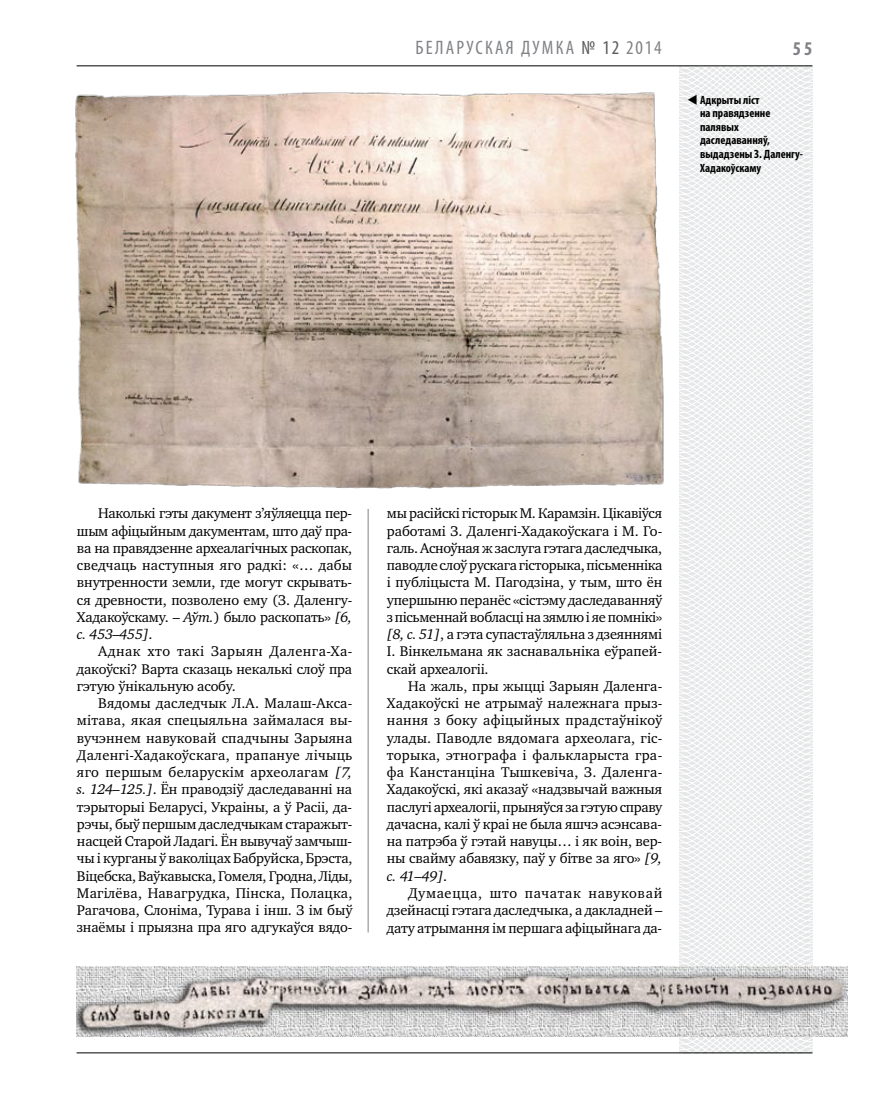
<style>
.page{position:relative;width:872px;height:1106px;background:#fff}
.page>*{position:absolute;margin:0;border:0;box-sizing:border-box;transform-origin:0 0}
.t1{font:condensed 19.5px "Myriad Pro";letter-spacing:.11em;color:#808285}
.t2{font:700 condensed 19.5px "Myriad Pro";color:#808285}
.t3{font:14.4px/17.2px "Charter C";letter-spacing:-.01em;color:#000;text-align:justify}
.t4{font:700 condensed 12px/13.5px "Myriad Pro";color:#000}
.s1{color:#58595b}
.s2{font-style:italic}
</style>
<div class="page">
<svg style="left:621px;top:65px;width:227px;height:989px"></svg>
<hr style="left:77px;top:65px;width:735px;height:1px;background:#000">
<hr style="left:77px;top:1052px;width:735px;height:1px;background:#000">
<hr style="left:368px;top:509px;width:1px;height:423px;background:#808285">
<img style="left:77px;top:967px;width:770px;height:69px">
<img style="left:75px;top:86px;width:594px;height:402px">
<svg style="left:698px;top:104px;width:12px;height:1px"></svg>
<h1 class="t1" style="left:415px;top:36px;width:248px">БЕЛАРУСКАЯ ДУМКА <span class="s1">№ 12</span> 2014</h1>
<h1 class="t2" style="left:793px;top:37px;width:21px">55</h1>
<p class="t4" style="left:700px;top:93px;width:104px;text-indent:-13px">▼ Адкрыты ліст<br>на правядзенне палявых даследаванняў, выдадзены З. Даленгу-<br>Хадакоўскаму</p>
<p class="t3" style="left:77px;top:505px;width:277px;text-indent:21px">Наколькі гэты дакумент з’яўляецца пер&shy;шым афіцыйным дакументам, што даў пра&shy;ва на правядзенне археалагічных раскопак, сведчаць наступныя яго радкі: «… дабы внутренности земли, где могут скрывать&shy;ся древности, позволено ему (З. Даленгу-Хадакоўскаму. – <span class="s2">Аўт.</span>) было раскопать» <span class="s2">[6, с. 453–455]</span>.</p>
<p class="t3" style="left:77px;top:643px;width:277px;text-indent:21px">Аднак хто такі Зарыян Даленга-Ха&shy;дакоўскі? Варта сказаць некалькі слоў пра гэтую ўнікальную асобу.</p>
<p class="t3" style="left:77px;top:694px;width:277px;text-indent:21px">Вядомы даследчык Л.А. Малаш-Акса&shy;мітава, якая спецыяльна займалася вы&shy;вучэннем навуковай спадчыны Зарыяна Даленгі-Хадакоўскага, прапануе лічыць яго першым беларускім археолагам <span class="s2">[7, s. 124–125.]</span>. Ён праводзіў даследаванні на тэрыторыі Беларусі, Украіны, а ў Расіі, да&shy;рэчы, быў першым даследчыкам старажыт&shy;насцей Старой Ладагі. Ён вывучаў замчыш&shy;чы і курганы ў ваколіцах Бабруйска, Брэста, Віцебска, Ваўкавыска, Гомеля, Гродна, Ліды, Магілёва, Навагрудка, Пінска, Полацка, Рагачова, Слоніма, Турава і інш. З ім быў знаёмы і прыязна пра яго адгукаўся вядо-</p>
<p class="t3" style="left:387px;top:505px;width:277px;text-align:left">мы расійскі гісторык М. Карамзін. Цікавіўся работамі З. Даленгі-Хадакоўскага і М. Го&shy;галь. Асноўная ж заслуга гэтага даследчыка, паводле слоў рускага гісторыка, пісьменніка і публіцыста М. Пагодзіна, у тым, што ён упершыню перанёс «сістэму даследаванняў з пісьменнай вобласці на зямлю і яе помнікі» <span class="s2">[8, с. 51]</span>, а гэта супастаўляльна з дзеяннямі І. Вінкельмана як заснавальніка еўрапей-- скай археалогіі.</p>
<p class="t3" style="left:387px;top:677px;width:277px;text-indent:21px">На жаль, пры жыцці Зарыян Даленга-Хадакоўскі не атрымаў належнага прыз&shy;нання з боку афіцыйных прадстаўнікоў улады. Паводле вядомага археолага, гіс&shy;торыка, этнографа і фалькларыста гра&shy;фа Канстанціна Тышкевіча, З. Даленга-Хадакоўскі, які аказаў «надзвычай важныя паслугі археалогіі, прыняўся за гэтую справу дачасна, калі ў краі не была яшчэ асэнсава&shy;на патрэба ў гэтай навуцы… і як воін, вер&shy;ны свайму абавязку, паў у бітве за яго» <span class="s2">[9, с. 41–49]</span>.</p>
<p class="t3" style="left:387px;top:884px;width:277px;text-indent:21px">Думаецца, што пачатак навуковай дзейнасці гэтага даследчыка, а дакладней – дату атрымання ім першага афіцыйнага да-</p>
</div>
